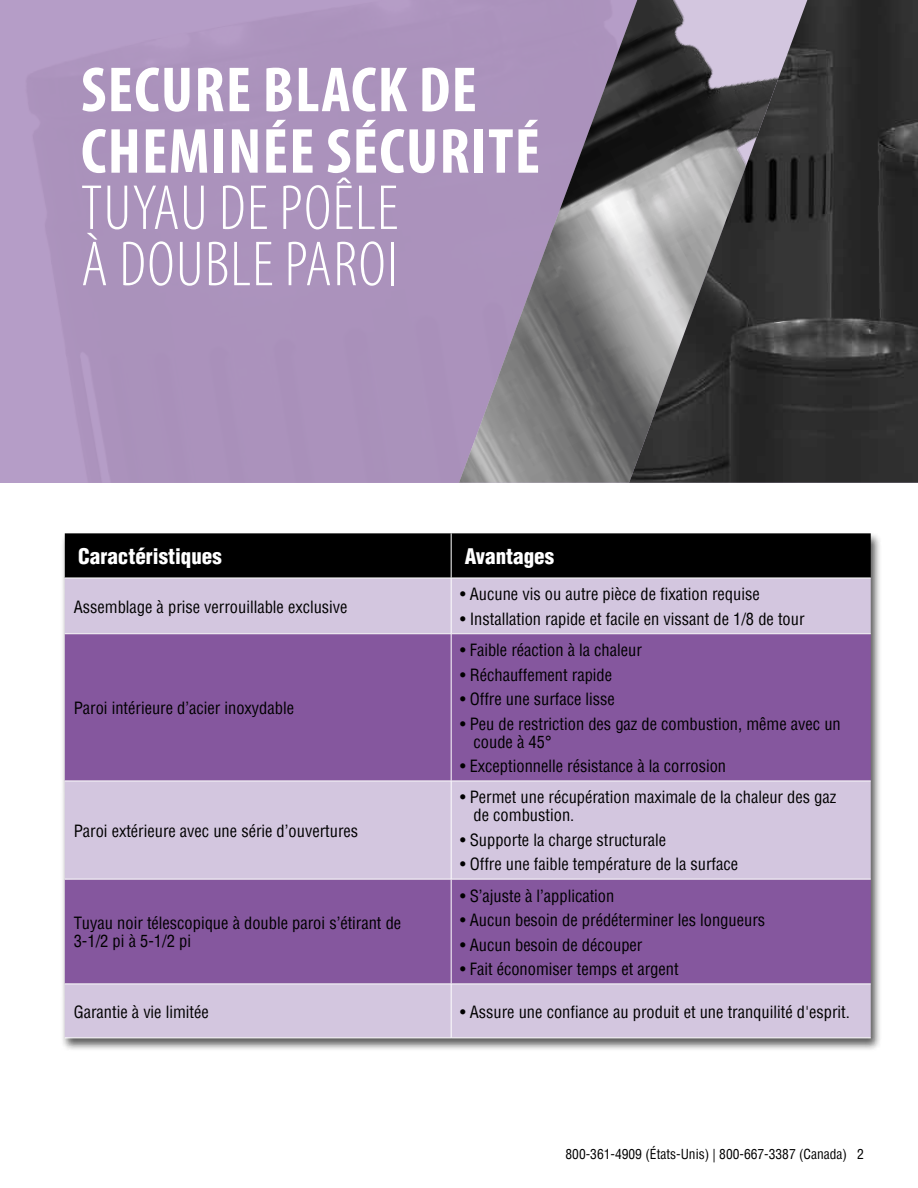
<style>
.page{position:relative;width:918px;height:1188px;background:#fff}
.page>*{position:absolute;margin:0;border:0;box-sizing:border-box;transform-origin:0 0}
.t1{font:700 condensed 64.35px/61.5px "Myriad Pro";letter-spacing:.02em;color:#fff}
.t2{font:300 condensed 64.35px/56.2px "Myriad Pro";letter-spacing:.02em;color:#fff}
.t3{font:900 condensed 21px "Helvetica";color:#fff}
.t4{font:condensed 16.5px/18px "Helvetica";color:#000}
.t5{font:condensed 13.5px "Helvetica";color:#000}
</style>
<div class="page">
<div style="left:0;top:0;width:918px;height:483px;background:#ab92bc"></div>
<div style="left:60px;top:531px;width:822px;height:520px;background:#000;opacity:.65"></div>
<div style="left:65px;top:533px;width:806px;height:45px;background:#000"></div>
<div style="left:65px;top:579px;width:806px;height:459px;background:#d3c6df"></div>
<svg style="left:65px;top:634px;width:806px;height:350px;background:#9c78b1"></svg>
<hr style="left:451px;top:533px;width:1px;height:45px;background:#fff">
<hr style="left:65px;top:578px;width:386px;height:1px;background:#fff">
<hr style="left:451px;top:578px;width:420px;height:1px;background:#fff">
<hr style="left:451px;top:578px;width:1px;height:56px;background:#fff">
<hr style="left:65px;top:633px;width:386px;height:1px;background:#fff">
<hr style="left:451px;top:633px;width:420px;height:1px;background:#fff">
<hr style="left:451px;top:634px;width:1px;height:147px;background:#fff">
<hr style="left:65px;top:781px;width:386px;height:1px;background:#fff">
<hr style="left:451px;top:781px;width:420px;height:1px;background:#fff">
<hr style="left:451px;top:781px;width:1px;height:98px;background:#fff">
<hr style="left:65px;top:879px;width:386px;height:1px;background:#fff">
<hr style="left:451px;top:879px;width:420px;height:1px;background:#fff">
<hr style="left:451px;top:879px;width:1px;height:105px;background:#fff">
<hr style="left:65px;top:984px;width:386px;height:1px;background:#fff">
<hr style="left:451px;top:984px;width:420px;height:1px;background:#fff">
<hr style="left:451px;top:984px;width:1px;height:54px;background:#fff">
<hr style="left:65px;top:1038px;width:386px;height:1px;background:#fff">
<hr style="left:451px;top:1038px;width:420px;height:1px;background:#fff">
<img style="left:459px;top:0;width:170px;height:483px">
<img style="left:629px;top:0;width:289px;height:483px">
<h1 class="t1" style="left:81px;top:58px;width:461px">SECURE BLACK DE<br>CHEMINÉE SÉCURITÉ</h1>
<h1 class="t2" style="left:81px;top:179px;width:319px">TUYAU DE POÊLE<br>À DOUBLE PAROI</h1>
<p class="t3" style="left:78px;top:543px;width:145px">Caractéristiques</p>
<p class="t3" style="left:465px;top:543px;width:91px">Avantages</p>
<p class="t4" style="left:74px;top:597px;width:275px">Assemblage à prise verrouillable exclusive</p>
<p class="t4" style="left:460px;top:585px;width:301px">• Aucune vis ou autre pièce de fixation requise</p>
<p class="t4" style="left:460px;top:610px;width:346px">• Installation rapide et facile en vissant de 1/8 de tour</p>
<p class="t4" style="left:74px;top:699px;width:222px">Paroi intérieure d’acier inoxydable</p>
<p class="t4" style="left:74px;top:822px;width:286px">Paroi extérieure avec une série d’ouvertures</p>
<p class="t4" style="left:74px;top:914px;width:329px">Tuyau noir télescopique à double paroi s’étirant de<br>3-1/2 pi à 5-1/2 pi</p>
<p class="t4" style="left:460px;top:641px;width:183px">• Faible réaction à la chaleur</p>
<p class="t4" style="left:460px;top:665px;width:154px">• Réchauffement rapide</p>
<p class="t4" style="left:460px;top:690px;width:156px">• Offre une surface lisse</p>
<p class="t4" style="left:474px;top:714px;width:369px;text-indent:-13px">• Peu de restriction des gaz de combustion, même avec un coude à 45°</p>
<p class="t4" style="left:460px;top:757px;width:268px">• Exceptionnelle résistance à la corrosion</p>
<p class="t4" style="left:474px;top:788px;width:364px;text-indent:-13px">• Permet une récupération maximale de la chaleur des gaz de combustion.</p>
<p class="t4" style="left:460px;top:831px;width:208px">• Supporte la charge structurale</p>
<p class="t4" style="left:460px;top:855px;width:280px">• Offre une faible température de la surface</p>
<p class="t4" style="left:460px;top:886px;width:156px">• S’ajuste à l’application</p>
<p class="t4" style="left:460px;top:911px;width:307px">• Aucun besoin de prédéterminer les longueurs</p>
<p class="t4" style="left:460px;top:935px;width:184px">• Aucun besoin de découper</p>
<p class="t4" style="left:460px;top:960px;width:220px">• Fait économiser temps et argent</p>
<p class="t4" style="left:74px;top:1002px;width:137px">Garantie à vie limitée</p>
<p class="t4" style="left:460px;top:1002px;width:391px">• Assure une confiance au produit et une tranquilité d'esprit.</p>
<p class="t5" style="left:566px;top:1145px;width:300px">800-361-4909 (États-Unis) | 800-667-3387 (Canada) 2</p>
</div>
